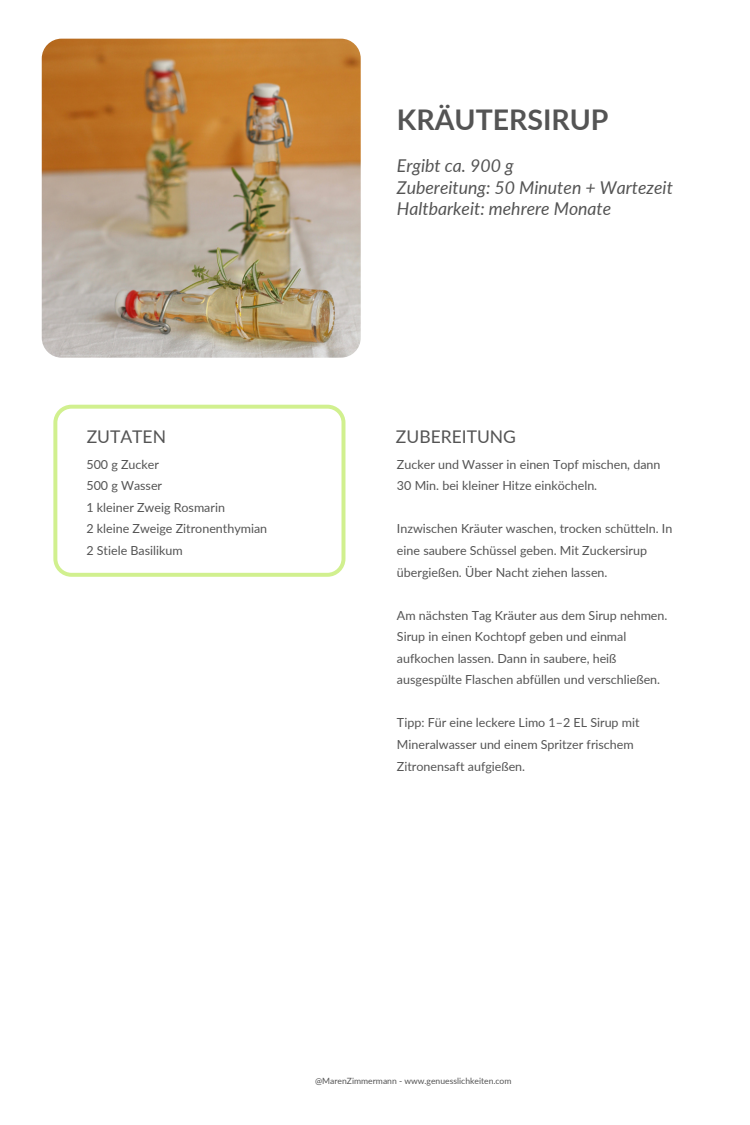
<style>
.page{position:relative;width:750px;height:1125px;background:#fff}
.page>*{position:absolute;margin:0;border:0;box-sizing:border-box;transform-origin:0 0}
.t1{font:700 28.5px "Lato";color:#545454}
.t2{font:italic 17.62px "Lato";color:#545454}
.t3{font:17.5px "Lato";color:#545454}
.t4{font:12.5px/21.5px "Lato";color:#545454}
.t5{font:8.62px "Lato";color:#545454}
</style>
<div class="page">
<svg style="left:53px;top:405px;width:292px;height:172px"></svg>
<img style="left:42px;top:39px;width:319px;height:319px;border-radius:20px">
<p class="t1" style="left:397px;top:102px;width:213px">KRÄUTERSIRUP</p>
<p class="t2" style="left:397px;top:155px;width:118px">Ergibt ca. 900 g</p>
<p class="t2" style="left:397px;top:176px;width:277px">Zubereitung: 50 Minuten + Wartezeit</p>
<p class="t2" style="left:397px;top:198px;width:216px">Haltbarkeit: mehrere Monate</p>
<p class="t3" style="left:87px;top:425px;width:81px">ZUTATEN</p>
<p class="t3" style="left:396px;top:425px;width:122px">ZUBEREITUNG</p>
<p class="t4" style="left:86px;top:453px;width:74px">500 g Zucker</p>
<p class="t4" style="left:86px;top:475px;width:77px">500 g Wasser</p>
<p class="t4" style="left:86px;top:496px;width:140px">1 kleiner Zweig Rosmarin</p>
<p class="t4" style="left:86px;top:518px;width:182px">2 kleine Zweige Zitronenthymian</p>
<p class="t4" style="left:86px;top:539px;width:98px">2 Stiele Basilikum</p>
<p class="t4" style="left:397px;top:453px;width:265px">Zucker und Wasser in einen Topf mischen, dann<br>30 Min. bei kleiner Hitze einköcheln.</p>
<p class="t4" style="left:397px;top:518px;width:277px">Inzwischen Kräuter waschen, trocken schütteln. In eine saubere Schüssel geben. Mit Zuckersirup übergießen. Über Nacht ziehen lassen.</p>
<p class="t4" style="left:397px;top:604px;width:272px">Am nächsten Tag Kräuter aus dem Sirup nehmen.<br>Sirup in einen Kochtopf geben und einmal aufkochen lassen. Dann in saubere, heiß ausgespülte Flaschen abfüllen und verschließen.</p>
<p class="t4" style="left:397px;top:712px;width:244px">Tipp: Für eine leckere Limo 1–2 EL Sirup mit<br>Mineralwasser und einem Spritzer frischem<br>Zitronensaft aufgießen.</p>
<p class="t5" style="left:315px;top:1076px;width:198px">@MarenZimmermann - www.genuesslichkeiten.com</p>
</div>
